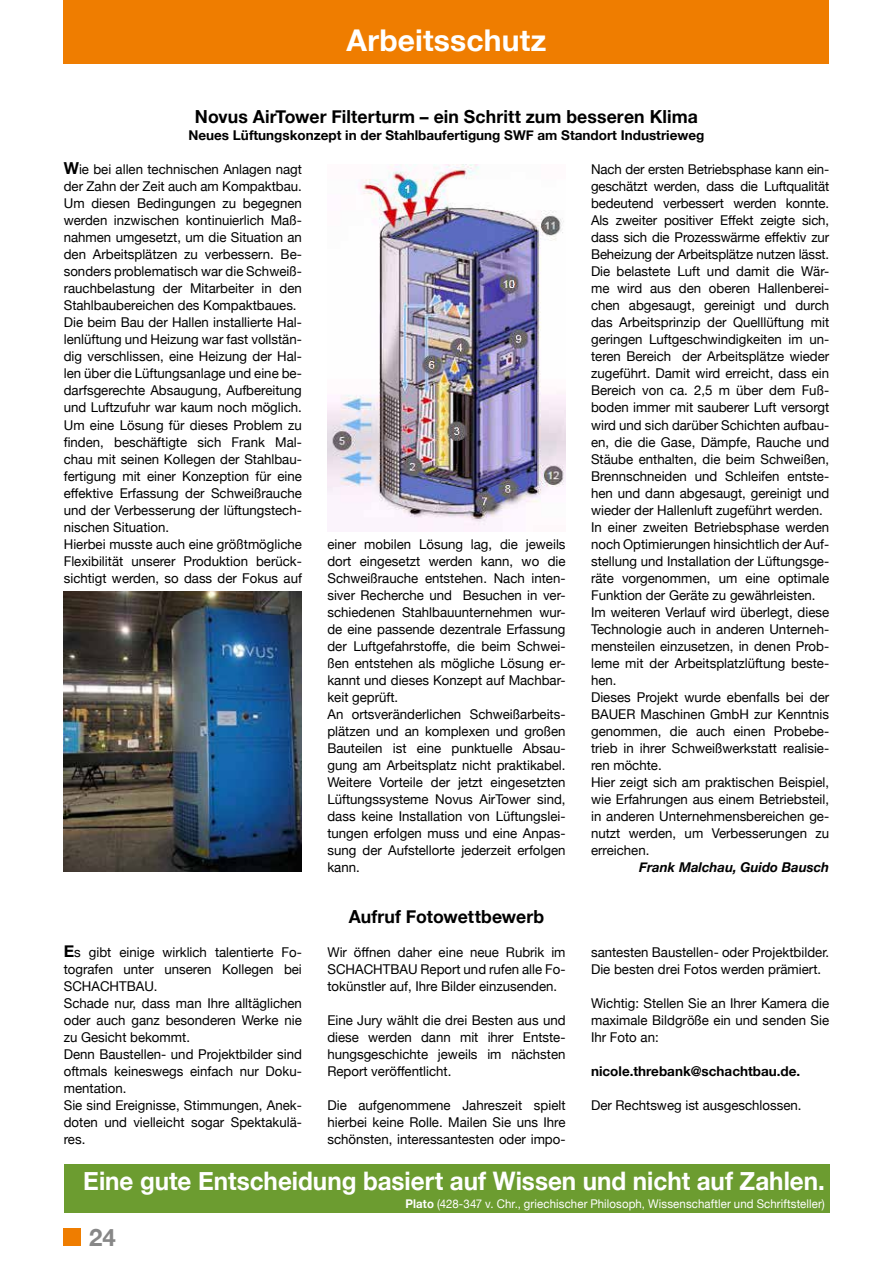
<style>
.page{position:relative;width:893px;height:1263px;background:#fff}
.page>*{position:absolute;margin:0;border:0;box-sizing:border-box;transform-origin:0 0}
.t1{font:700 30px "Helvetica Neue";letter-spacing:.005em;color:#fff}
.t2{font:700 25.5px "Helvetica Neue";color:#fff;scale:.95 1}
.t3{font:700 24px "Helvetica Neue";color:#878787}
.t4{font:700 18px "Helvetica Neue";letter-spacing:.005em;color:#000}
.t5{font:13.5px/17px "Helvetica Neue";color:#000}
.t6{font:700 13.5px "Helvetica Neue";color:#000}
.t7{font:italic 700 13.5px "Helvetica Neue";color:#000}
.t8{font:12px "Helvetica Neue";letter-spacing:.01em;color:#fff;scale:.95 1}
.s1{font-weight:700;font-size:16.5px}
.s2{font-weight:700}
</style>
<div class="page">
<div style="left:64px;top:1229px;width:17px;height:17px;background:#ef7d00"></div>
<div style="left:64px;top:0;width:765px;height:64px;background:#ef7d00"></div>
<div style="left:64px;top:1164px;width:766px;height:49px;background:#6c9c30"></div>
<img style="left:64px;top:591px;width:238px;height:281px">
<img style="left:327px;top:164px;width:239px;height:367px">
<h1 class="t1" style="left:347px;top:16px;width:201px">Arbeitsschutz</h1>
<h3 class="t4" style="left:195px;top:103px;width:505px">Novus AirTower Filterturm – ein Schritt zum besseren Klima</h3>
<p class="t6" style="left:188px;top:125px;width:518px">Neues Lüftungskonzept in der Stahlbaufertigung SWF am Standort Industrieweg</p>
<p class="t5" style="left:64px;top:162px;width:240px"><span class="s1">W</span>ie bei allen technischen Anlagen nagt der Zahn der Zeit auch am Kompaktbau.<br>Um diesen Bedingungen zu begegnen werden inzwischen kontinuierlich Maß&shy;nahmen umgesetzt, um die Situation an den Arbeitsplätzen zu verbessern. Be&shy;sonders problematisch war die Schweiß&shy;rauchbelastung der Mitarbeiter in den Stahlbaubereichen des Kompaktbaues.<br>Die beim Bau der Hallen installierte Hal&shy;lenlüftung und Heizung war fast vollstän&shy;dig verschlissen, eine Heizung der Hal&shy;len über die Lüftungsanlage und eine be&shy;darfsgerechte Absaugung, Aufbereitung und Luftzufuhr war kaum noch möglich.<br>Um eine Lösung für dieses Problem zu finden, beschäftigte sich Frank Mal&shy;chau mit seinen Kollegen der Stahlbau&shy;fertigung mit einer Konzeption für eine effektive Erfassung der Schweißrauche und der Verbesserung der lüftungstech&shy;nischen Situation.<br>Hierbei musste auch eine größtmögliche Flexibilität unserer Produktion berück&shy;sichtigt werden, so dass der Fokus auf</p>
<p class="t5" style="left:327px;top:536px;width:240px">einer mobilen Lösung lag, die jeweils dort eingesetzt werden kann, wo die Schweißrauche entstehen. Nach inten&shy;siver Recherche und Besuchen in ver&shy;schiedenen Stahlbauunternehmen wur&shy;de eine passende dezentrale Erfassung der Luftgefahrstoffe, die beim Schwei&shy;ßen entstehen als mögliche Lösung er&shy;kannt und dieses Konzept auf Machbar&shy;keit geprüft.<br>An ortsveränderlichen Schweißarbeits&shy;plätzen und an komplexen und großen Bauteilen ist eine punktuelle Absau&shy;gung am Arbeitsplatz nicht praktikabel.<br>Weitere Vorteile der jetzt eingesetzten Lüftungssysteme Novus AirTower sind, dass keine Installation von Lüftungslei&shy;tungen erfolgen muss und eine Anpas&shy;sung der Aufstellorte jederzeit erfolgen kann.</p>
<h3 class="t4" style="left:349px;top:902px;width:197px">Aufruf Fotowettbewerb</h3>
<p class="t5" style="left:64px;top:944px;width:240px"><span class="s1">E</span>s gibt einige wirklich talentierte Fo&shy;tografen unter unseren Kollegen bei<br>SCHACHTBAU.<br>Schade nur, dass man Ihre alltäglichen oder auch ganz besonderen Werke nie zu Gesicht bekommt.<br>Denn Baustellen- und Projektbilder sind oftmals keineswegs einfach nur Doku&shy;mentation.<br>Sie sind Ereignisse, Stimmungen, Anek&shy;doten und vielleicht sogar Spektakulä&shy;res.</p>
<p class="t5" style="left:327px;top:944px;width:240px;text-align:justify">Wir öffnen daher eine neue Rubrik im SCHACHTBAU Report und rufen alle Fo&shy;tokünstler auf, Ihre Bilder einzusenden.</p>
<p class="t5" style="left:327px;top:1012px;width:240px;text-align:justify">Eine Jury wählt die drei Besten aus und diese werden dann mit ihrer Entste&shy;hungsgeschichte jeweils im nächsten Report veröffentlicht.</p>
<p class="t5" style="left:327px;top:1097px;width:240px;text-align:justify">Die aufgenommene Jahreszeit spielt hierbei keine Rolle. Mailen Sie uns Ihre schönsten, interessantesten oder impo-</p>
<p class="t5" style="left:591px;top:162px;width:240px">Nach der ersten Betriebsphase kann ein&shy;geschätzt werden, dass die Luftqualität bedeutend verbessert werden konnte.<br>Als zweiter positiver Effekt zeigte sich, dass sich die Prozesswärme effektiv zur Beheizung der Arbeitsplätze nutzen lässt.<br>Die belastete Luft und damit die Wär&shy;me wird aus den oberen Hallenberei&shy;chen abgesaugt, gereinigt und durch das Arbeitsprinzip der Quelllüftung mit geringen Luftgeschwindigkeiten im un&shy;teren Bereich der Arbeitsplätze wieder zugeführt. Damit wird erreicht, dass ein Bereich von ca. 2,5 m über dem Fuß&shy;boden immer mit sauberer Luft versorgt wird und sich darüber Schichten aufbau&shy;en, die die Gase, Dämpfe, Rauche und Stäube enthalten, die beim Schweißen, Brennschneiden und Schleifen entste&shy;hen und dann abgesaugt, gereinigt und wieder der Hallenluft zugeführt werden.<br>In einer zweiten Betriebsphase werden noch Optimierungen hinsichtlich der Auf&shy;stellung und Installation der Lüftungsge&shy;räte vorgenommen, um eine optimale Funktion der Geräte zu gewährleisten.<br>Im weiteren Verlauf wird überlegt, diese Technologie auch in anderen Unterneh&shy;mensteilen einzusetzen, in denen Prob&shy;leme mit der Arbeitsplatzlüftung beste&shy;hen.<br>Dieses Projekt wurde ebenfalls bei der BAUER Maschinen GmbH zur Kenntnis genommen, die auch einen Probebe&shy;trieb in ihrer Schweißwerkstatt realisie&shy;ren möchte.<br>Hier zeigt sich am praktischen Beispiel, wie Erfahrungen aus einem Betriebsteil, in anderen Unternehmensbereichen ge&shy;nutzt werden, um Verbesserungen zu erreichen.</p>
<p class="t7" style="left:639px;top:856px;width:191px">Frank Malchau, Guido Bausch</p>
<p class="t5" style="left:591px;top:944px;width:240px">santesten Baustellen- oder Projektbilder.<br>Die besten drei Fotos werden prämiert.</p>
<p class="t5" style="left:591px;top:995px;width:240px;text-align:justify">Wichtig: Stellen Sie an Ihrer Kamera die maximale Bildgröße ein und senden Sie Ihr Foto an:</p>
<p class="t6" style="left:591px;top:1060px;width:211px">nicole.threbank@schachtbau.de.</p>
<p class="t5" style="left:591px;top:1097px;width:212px">Der Rechtsweg ist ausgeschlossen.</p>
<h2 class="t2" style="left:83px;top:1161px;width:782px">Eine gute Entscheidung basiert auf Wissen und nicht auf Zahlen.</h2>
<p class="t8" style="left:405px;top:1195px;width:443px"><span class="s2">Plato</span> (428-347 v. Chr., griechischer Philosoph, Wissenschaftler und Schriftsteller)</p>
<h3 class="t3" style="left:89px;top:1218px;width:28px">24</h3>
</div>
